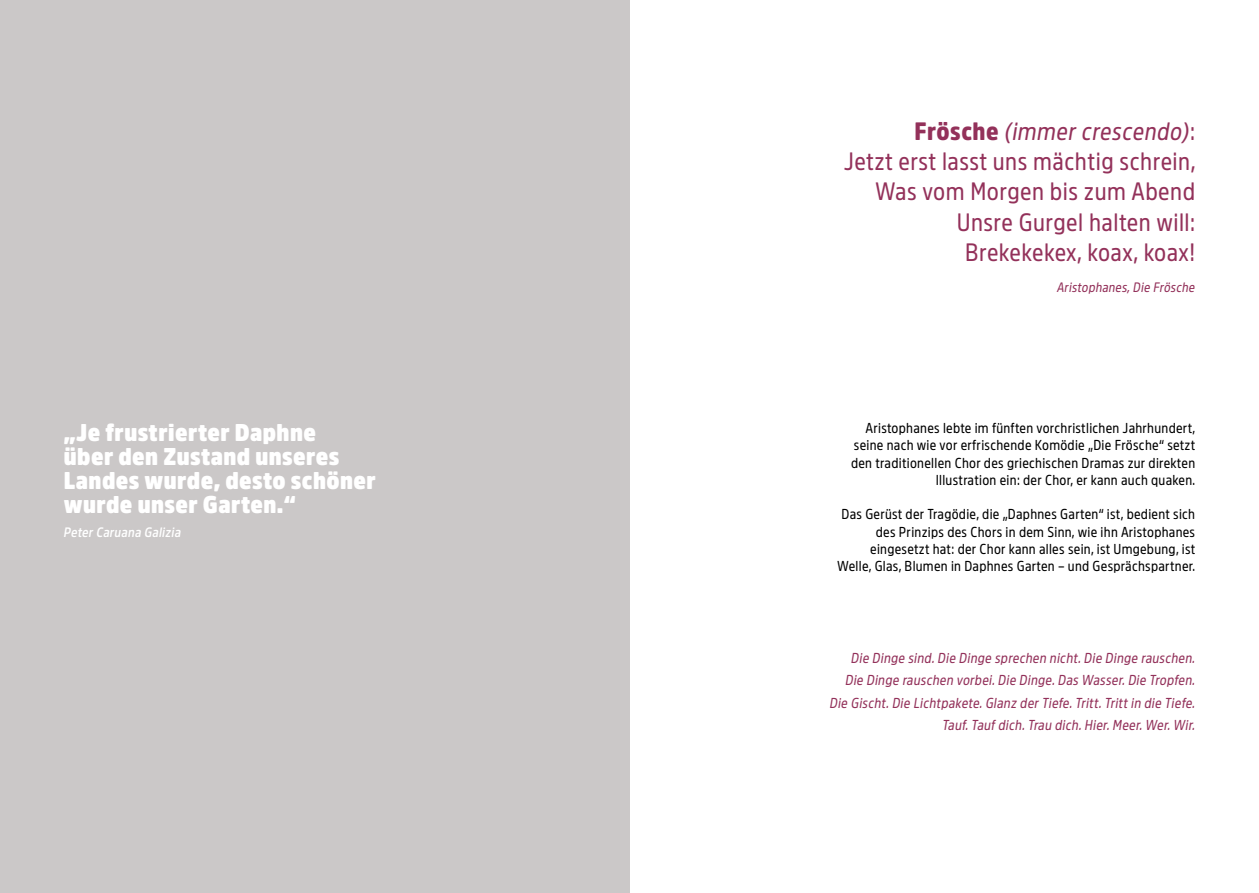
<style>
.page{position:relative;width:1259px;height:893px;background:#fff}
.page>*{position:absolute;margin:0;border:0;box-sizing:border-box;transform-origin:0 0}
.t1{font:24.9px/30.2px "Amsi Pro Narrow";letter-spacing:.02em;color:#93315a;text-align:right}
.t2{font:900 24px/24px "Amsi Pro Narrow";letter-spacing:.02em;color:#fff}
.t3{font:14.25px/17.2px "Amsi Pro Narrow";letter-spacing:.02em;color:#000;text-align:right}
.t4{font:italic 14.25px/22.5px "Amsi Pro Narrow";letter-spacing:.02em;color:#93315a;text-align:right}
.t5{font:italic 13.5px "Amsi Pro Narrow";letter-spacing:.02em;color:#93315a}
.t6{font:italic 600 13.5px "Amsi Pro Narrow";letter-spacing:.02em;color:#fff}
.s1{font-weight:900}
.s2{font-style:italic}
</style>
<div class="page">
<div style="left:0;top:0;width:629px;height:893px;background:#cbc8c8"></div>
<h2 class="t2" style="left:64px;top:418px;width:314px">„Je frustrierter Daphne<br>über den Zustand unseres<br>Landes wurde, desto schöner wurde unser Garten.“</h2>
<p class="t6" style="left:64px;top:522px;width:119px">Peter Caruana Galizia</p>
<h1 class="t1" style="left:843px;top:113px;width:353px"><span class="s1">Frösche</span> <span class="s2">(immer crescendo)</span>:<br>Jetzt erst lasst uns mächtig schrein,<br>Was vom Morgen bis zum Abend<br>Unsre Gurgel halten will:<br>Brekekekex, koax, koax!</h1>
<p class="t5" style="left:1057px;top:277px;width:140px">Aristophanes, Die Frösche</p>
<p class="t3" style="left:851px;top:418px;width:346px">Aristophanes lebte im fünften vorchristlichen Jahrhundert, seine nach wie vor erfrischende Komödie „Die Frösche“ setzt den traditionellen Chor des griechischen Dramas zur direkten Illustration ein: der Chor, er kann auch quaken.</p>
<p class="t3" style="left:837px;top:504px;width:360px">Das Gerüst der Tragödie, die „Daphnes Garten“ ist, bedient sich des Prinzips des Chors in dem Sinn, wie ihn Aristophanes eingesetzt hat: der Chor kann alles sein, ist Umgebung, ist Welle, Glas, Blumen in Daphnes Garten – und Gesprächspartner.</p>
<p class="t4" style="left:829px;top:645px;width:367px">Die Dinge sind. Die Dinge sprechen nicht. Die Dinge rauschen.<br>Die Dinge rauschen vorbei. Die Dinge. Das Wasser. Die Tropfen.<br>Die Gischt. Die Lichtpakete. Glanz der Tiefe. Tritt. Tritt in die Tiefe.<br>Tauf. Tauf dich. Trau dich. Hier. Meer. Wer. Wir.</p>
</div>
